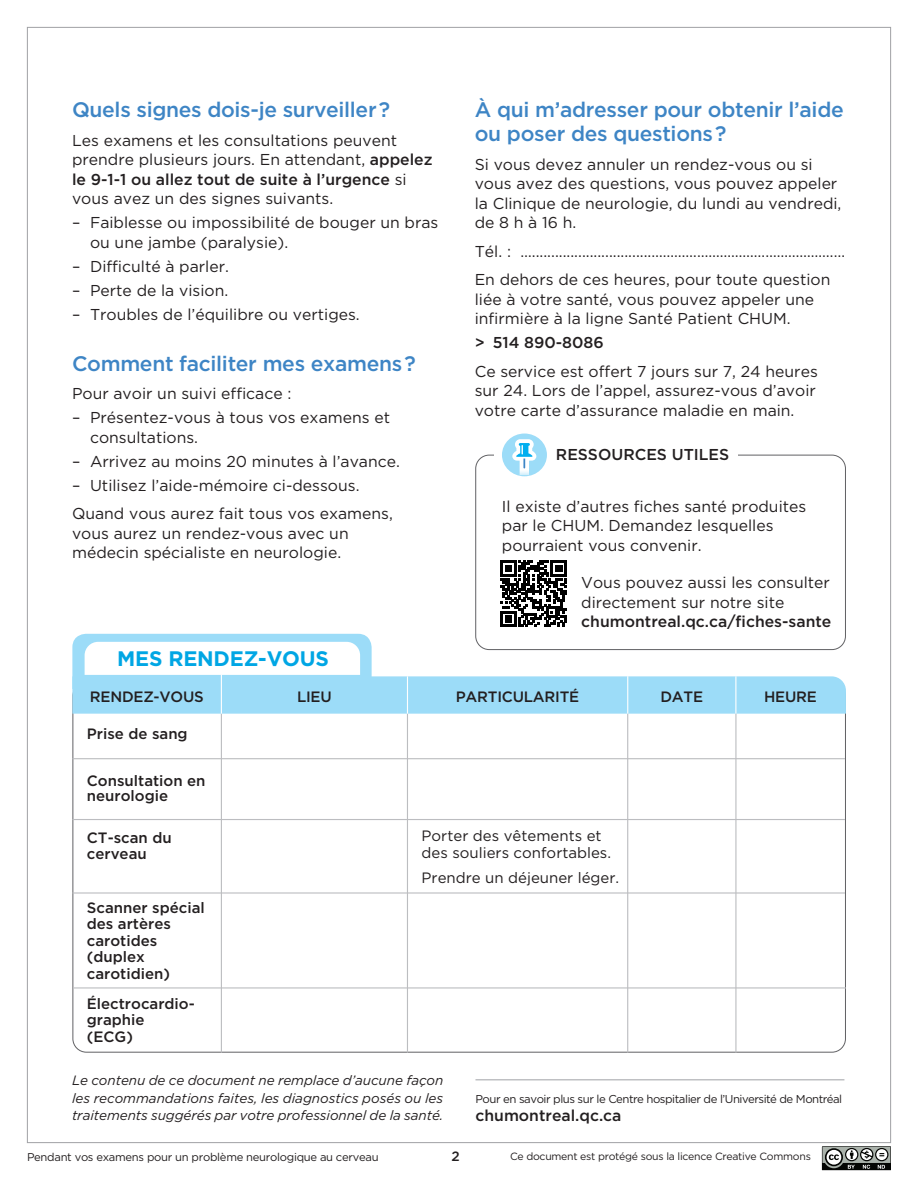
<style>
.page{position:relative;width:918px;height:1188px;background:#fff}
.page>*{position:absolute;margin:0;border:0;box-sizing:border-box;transform-origin:0 0}
.t1{font:500 21px/24px "Gotham";letter-spacing:-.015em;color:#3e85c5}
.t2{font:700 21px "Gotham";letter-spacing:-.01em;color:#00a6e4}
.t3{font:15.75px/19.5px "Gotham";color:#231f20}
.t4{font:500 15.75px "Gotham";color:#231f20}
.t5{font:500 15px/16.5px "Gotham";color:#231f20}
.t6{font:15px/16.5px "Gotham";color:#231f20}
.t7{font:italic 13.5px/17.4px "Gotham";letter-spacing:-.005em;color:#231f20;text-align:justify}
.t8{font:500 13.5px "Gotham";color:#231f20}
.t9{font:11.4px "Gotham";letter-spacing:-.04em;color:#231f20}
.t10{font:11.25px "Gotham";letter-spacing:-.025em;color:#231f20}
.t11{font:10.5px "Gotham";letter-spacing:-.025em;color:#231f20}
.s1{font-weight:500}
</style>
<div class="page">
<svg style="left:822px;top:1146px;width:69px;height:24px;background:#747774"></svg>
<hr style="left:221px;top:697px;width:1px;height:356px;background:#bcbdc0">
<hr style="left:407px;top:697px;width:1px;height:356px;background:#bcbdc0">
<hr style="left:627px;top:713px;width:1px;height:340px;background:#bcbdc0">
<hr style="left:735px;top:713px;width:1px;height:340px;background:#bcbdc0">
<svg style="left:72px;top:634px;width:774px;height:80px"></svg>
<hr style="left:407px;top:676px;width:1px;height:38px;background:#fff">
<hr style="left:72px;top:758px;width:773px;height:1px;background:#bcbdc0">
<hr style="left:72px;top:819px;width:773px;height:1px;background:#bcbdc0">
<hr style="left:72px;top:892px;width:773px;height:2px;background:#bcbdc0">
<hr style="left:74px;top:987px;width:772px;height:2px;background:#bcbdc0">
<hr style="left:475px;top:1079px;width:369px;height:1px;background:#a0a1a5">
<hr style="left:221px;top:674px;width:1px;height:40px;background:#fff">
<hr style="left:627px;top:676px;width:1px;height:38px;background:#fff">
<hr style="left:735px;top:676px;width:1px;height:38px;background:#fff">
<div style="left:475px;top:455px;width:371px;height:195px;border:1px solid #616164;border-radius:14px"></div>
<div style="left:494px;top:448px;width:72px;height:10px;background:#fff"></div>
<svg style="left:502px;top:434px;width:45px;height:42px"></svg>
<div style="left:556px;top:447px;width:182px;height:17px;background:#fff"></div>
<svg style="left:500px;top:561px;width:67px;height:66px"></svg>
<h1 class="t1" style="left:72px;top:98px;width:320px">Quels signes dois-je surveiller ?</h1>
<p class="t3" style="left:72px;top:130px;width:362px">Les examens et les consultations peuvent prendre plusieurs jours. En attendant, <span class="s1">appelez le 9-1-1 ou allez tout de suite à l’urgence</span> si vous avez un des signes suivants.</p>
<p class="t3" style="left:90px;top:213px;width:350px;text-indent:-18px">– Faiblesse ou impossibilité de bouger un bras ou une jambe (paralysie).</p>
<p class="t3" style="left:72px;top:256px;width:158px">– Difficulté à parler.</p>
<p class="t3" style="left:72px;top:280px;width:158px">– Perte de la vision.</p>
<p class="t3" style="left:72px;top:304px;width:289px">– Troubles de l’équilibre ou vertiges.</p>
<h1 class="t1" style="left:72px;top:351px;width:345px">Comment faciliter mes examens ?</h1>
<p class="t3" style="left:72px;top:384px;width:221px">Pour avoir un suivi efficace :</p>
<p class="t3" style="left:90px;top:408px;width:302px;text-indent:-18px">– Présentez-vous à tous vos examens et consultations.</p>
<p class="t3" style="left:72px;top:451px;width:329px">– Arrivez au moins 20 minutes à l’avance.</p>
<p class="t3" style="left:72px;top:471px;width:322px;line-height:28.5px">– Utilisez l’aide-mémoire ci-dessous.<br>Quand vous aurez fait tous vos examens,</p>
<p class="t3" style="left:72px;top:523px;width:278px">vous aurez un rendez-vous avec un médecin spécialiste en neurologie.</p>
<h1 class="t1" style="left:475px;top:98px;width:371px">À qui m’adresser pour obtenir l’aide ou poser des questions ?</h1>
<p class="t3" style="left:475px;top:154px;width:368px">Si vous devez annuler un rendez-vous ou si vous avez des questions, vous pouvez appeler la Clinique de neurologie, du lundi au vendredi, de 8 h à 16 h.</p>
<p class="t3" style="left:475px;top:237px;width:372px;line-height:28.5px">Tél. : …...............................……………………………………………<br>En dehors de ces heures, pour toute question</p>
<p class="t3" style="left:475px;top:289px;width:341px">liée à votre santé, vous pouvez appeler une infirmière à la ligne Santé Patient CHUM.</p>
<p class="t4" style="left:475px;top:332px;width:131px">&gt; 514 890-8086</p>
<p class="t3" style="left:475px;top:361px;width:345px">Ce service est offert 7 jours sur 7, 24 heures sur 24. Lors de l’appel, assurez-vous d’avoir votre carte d’assurance maladie en main.</p>
<p class="t4" style="left:556px;top:444px;width:175px">RESSOURCES UTILES</p>
<p class="t3" style="left:502px;top:496px;width:306px">Il existe d’autres fiches santé produites par le CHUM. Demandez lesquelles pourraient vous convenir.</p>
<p class="t3" style="left:581px;top:573px;width:250px">Vous pouvez aussi les consulter directement sur notre site</p>
<p class="t4" style="left:581px;top:611px;width:252px">chumontreal.qc.ca/fiches-sante</p>
<h1 class="t2" style="left:94px;top:645px;width:213px">MES RENDEZ-VOUS</h1>
<h1 class="t2" style="left:117px;top:645px;width:213px">MES RENDEZ-VOUS</h1>
<p class="t5" style="left:90px;top:688px;width:115px">RENDEZ-VOUS</p>
<p class="t5" style="left:297px;top:689px;width:36px">LIEU</p>
<p class="t5" style="left:456px;top:689px;width:125px">PARTICULARITÉ</p>
<p class="t5" style="left:660px;top:689px;width:44px">DATE</p>
<p class="t5" style="left:764px;top:689px;width:54px">HEURE</p>
<p class="t5" style="left:87px;top:725px;width:102px">Prise de sang</p>
<p class="t5" style="left:87px;top:773px;width:120px;line-height:15px">Consultation en neurologie</p>
<p class="t5" style="left:87px;top:829px;width:86px">CT-scan du cerveau</p>
<p class="t6" style="left:422px;top:827px;width:191px">Porter des vêtements et des souliers confortables.</p>
<p class="t6" style="left:422px;top:869px;width:199px">Prendre un déjeuner léger.</p>
<p class="t5" style="left:87px;top:899px;width:119px">Scanner spécial des artères carotides (duplex carotidien)</p>
<p class="t5" style="left:87px;top:995px;width:110px">Électrocardio&shy;graphie<br>(ECG)</p>
<p class="t7" style="left:72px;top:1072px;width:373px">Le contenu de ce document ne remplace d’aucune façon les recommandations faites, les diagnostics posés ou les traitements suggérés par votre professionnel de la santé.</p>
<p class="t9" style="left:475px;top:1092px;width:368px">Pour en savoir plus sur le Centre hospitalier de l’Université de Montréal</p>
<p class="t4" style="left:475px;top:1105px;width:148px">chumontreal.qc.ca</p>
<p class="t10" style="left:27px;top:1150px;width:353px">Pendant vos examens pour un problème neurologique au cerveau</p>
<p class="t8" style="left:451px;top:1147px;width:10px">2</p>
<p class="t11" style="left:510px;top:1150px;width:302px">Ce document est protégé sous la licence Creative Commons</p>
</div>
